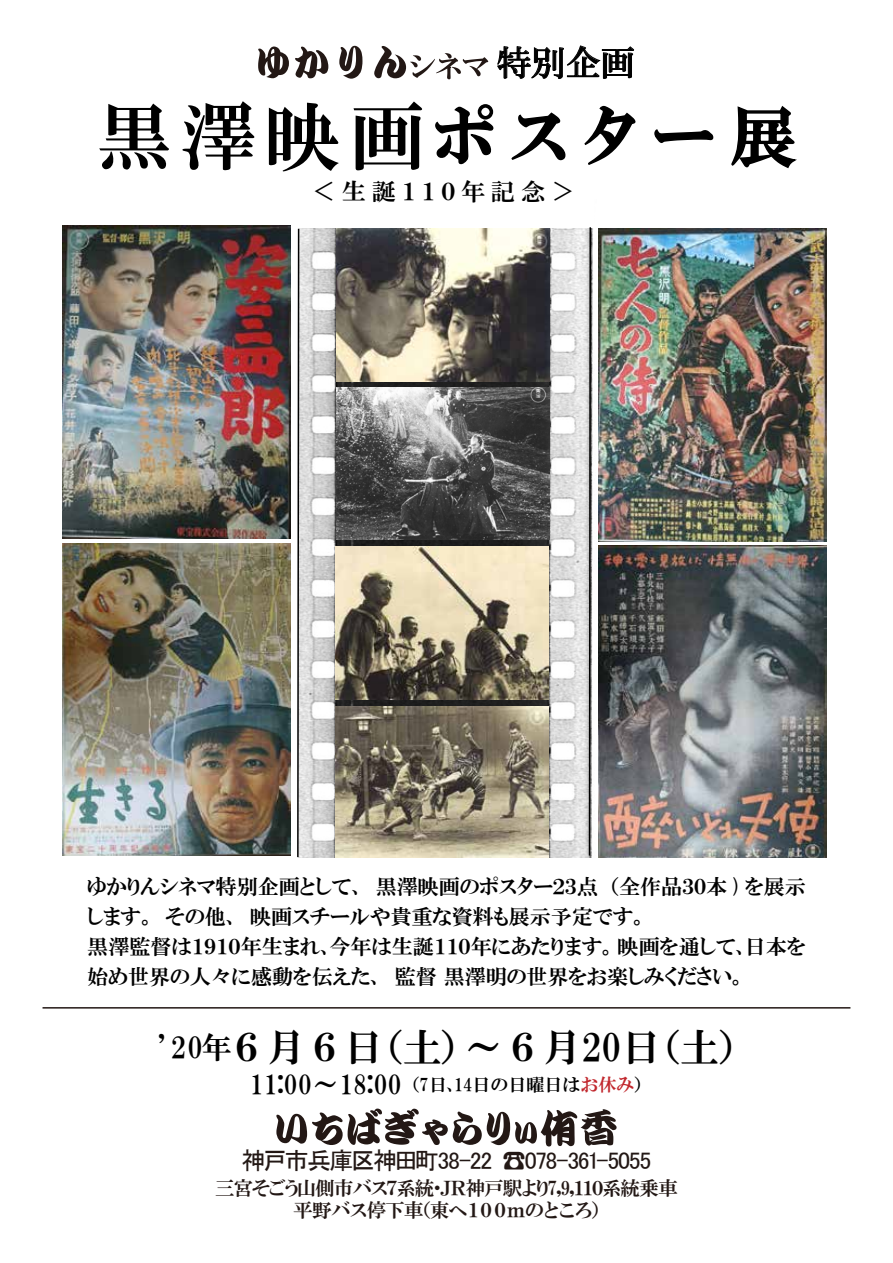
<style>
.page{position:relative;width:893px;height:1263px;background:#fff}
.page>*{position:absolute;margin:0;border:0;box-sizing:border-box;transform-origin:0 0}
.t1{font:66px "HGP Mincho E";letter-spacing:.25em;color:#000}
.t2{font:39px "HGS Mincho E";color:#000}
.t3{font:34.5px "HGP Mincho B";color:#000}
.t4{font:24px "MS P Gothic";letter-spacing:-.065em;color:#231815}
.t5{font:24px "HGP Mincho E";letter-spacing:.25em;color:#000}
.t6{font:21px/30px "HGP Mincho E";color:#000}
.t7{font:19.5px "HGP Mincho E";letter-spacing:-.045em;color:#231815}
.t8{font:19.5px "HG Mincho E";letter-spacing:-.095em;color:#231815}
.t9{font:18px "HGS Mincho E";color:#000}
.s1{font-size:75px}
.s2{font-size:30px}
.s3{font-size:27px}
.s4{color:#c1272d}
</style>
<div class="page">
<svg style="left:276px;top:1108px;width:341px;height:38px"></svg>
<svg style="left:258px;top:47px;width:31px;height:31px"></svg>
<svg style="left:295px;top:47px;width:33px;height:31px"></svg>
<svg style="left:339px;top:46px;width:23px;height:33px"></svg>
<svg style="left:374px;top:46px;width:114px;height:34px"></svg>
<svg style="left:497px;top:45px;width:137px;height:34px"></svg>
<svg style="left:436px;top:104px;width:58px;height:61px"></svg>
<svg style="left:512px;top:112px;width:54px;height:49px"></svg>
<svg style="left:585px;top:105px;width:50px;height:59px"></svg>
<svg style="left:654px;top:129px;width:59px;height:14px"></svg>
<svg style="left:731px;top:106px;width:66px;height:63px"></svg>
<hr style="left:43px;top:1007px;width:807px;height:1px;background:#231815">
<img style="left:62px;top:226px;width:228px;height:313px">
<img style="left:62px;top:543px;width:228px;height:313px">
<img style="left:599px;top:228px;width:227px;height:313px">
<img style="left:599px;top:546px;width:227px;height:312px">
<img style="left:300px;top:228px;width:293px;height:630px">
<img style="left:337px;top:229px;width:212px;height:152px">
<img style="left:337px;top:388px;width:212px;height:152px">
<img style="left:335px;top:546px;width:213px;height:154px">
<img style="left:335px;top:706px;width:213px;height:152px">
<svg style="left:297px;top:228px;width:3px;height:630px;background:#747474"></svg>
<svg style="left:588px;top:227px;width:4px;height:630px;background:#656565"></svg>
<h3 class="t3" style="left:497px;top:45px;width:139px">特別企画</h3>
<h1 class="t1" style="left:97px;top:103px;width:701px"><span class="s1">黒澤映画</span>ポスター展</h1>
<p class="t5" style="left:312px;top:180px;width:265px">＜生誕１１０年記念＞</p>
<p class="t6" style="left:87px;top:871px;width:720px">ゆかりんシネマ特別企画として、黒澤映画のポスター２３点（全作品３０本 ) を展示します。その他、映画スチールや貴重な資料も展示予定です。<br>黒澤監督は１９１０年生まれ、今年は生誕１１０年にあたります。映画を通して、日本を始め世界の人々に感動を伝えた、監督 黒澤明の世界をお楽しみください。</p>
<h2 class="t2" style="left:154px;top:1027px;width:605px"><span class="s2">’20年</span>６月６日（土）～６月20日（土）</h2>
<p class="t9" style="left:249px;top:1075px;width:405px"><span class="s3">11:00～18:00</span> （7日、14日の日曜日は<span class="s4">お休み</span>）</p>
<p class="t4" style="left:242px;top:1148px;width:411px">神戸市兵庫区神田町38-22 ☎078-361-5055</p>
<p class="t7" style="left:215px;top:1178px;width:464px">三宮そごう山側市バス７系統・ＪＲ神戸駅より7,9,１１０系統乗車</p>
<p class="t8" style="left:293px;top:1200px;width:319px">平野バス停下車（東へ１００ｍのところ）</p>
</div>
